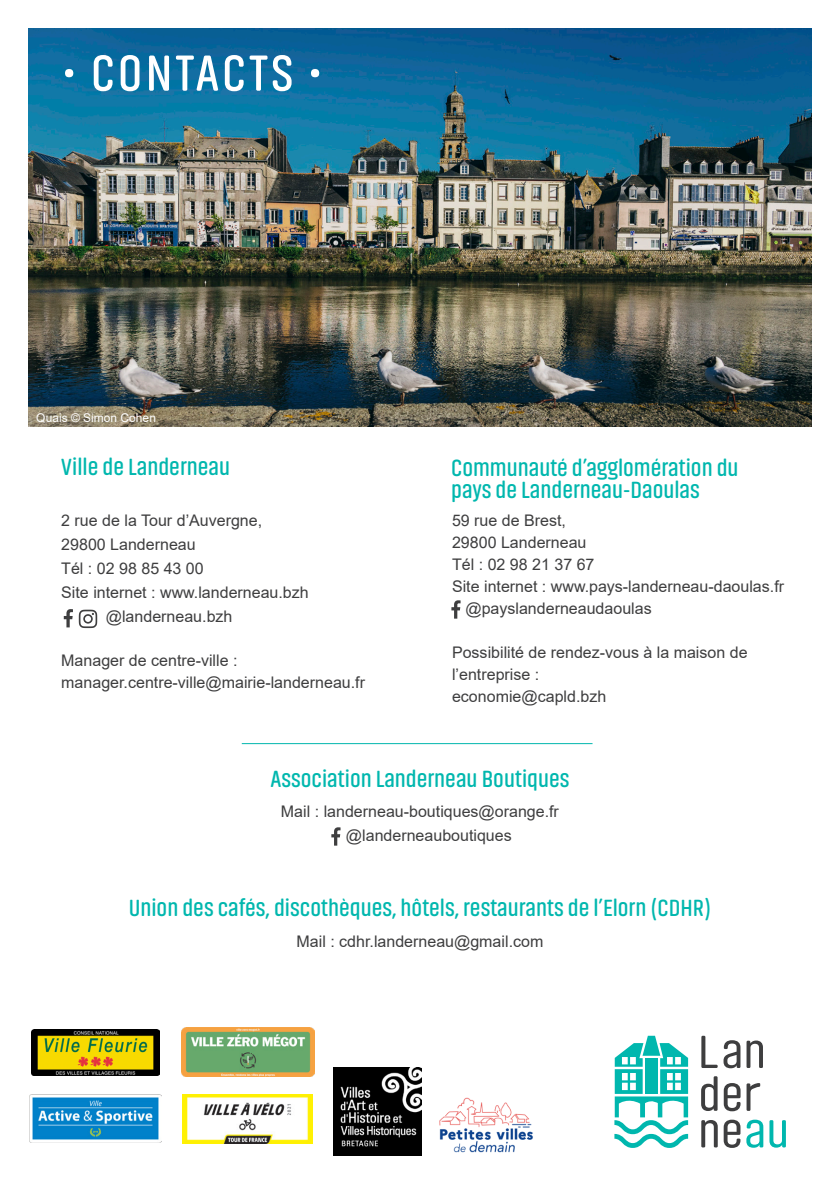
<style>
.page{position:relative;width:840px;height:1191px;background:#fff}
.page>*{position:absolute;margin:0;border:0;box-sizing:border-box;transform-origin:0 0}
.t1{font:600 52px "Akhand Soft";letter-spacing:.06em;color:#fff}
.t2{font:600 24px/22px "Akhand Soft";color:#00b7ae}
.t3{font:16px/22px "Arial";color:#3e3e3f}
.t4{font:12px "Arial";color:#fff}
</style>
<div class="page">
<img style="left:28px;top:28px;width:783px;height:399px">
<svg style="left:701px;top:1035px;width:61px;height:33px"></svg>
<svg style="left:701px;top:1076px;width:39px;height:35px"></svg>
<svg style="left:746px;top:1119px;width:39px;height:28px"></svg>
<svg style="left:701px;top:1119px;width:39px;height:29px"></svg>
<svg style="left:746px;top:1083px;width:13px;height:27px"></svg>
<svg style="left:614px;top:1035px;width:73px;height:113px"></svg>
<img style="left:32px;top:1029px;width:127px;height:47px">
<img style="left:439px;top:1097px;width:94px;height:56px">
<img style="left:30px;top:1094px;width:131px;height:49px">
<img style="left:182px;top:1094px;width:130px;height:49px">
<svg style="left:64px;top:609px;width:9px;height:18px"></svg>
<svg style="left:79px;top:609px;width:18px;height:19px"></svg>
<svg style="left:451px;top:600px;width:9px;height:18px"></svg>
<hr style="left:242px;top:743px;width:350px;height:1px;background:#00b7ae">
<svg style="left:331px;top:827px;width:9px;height:18px"></svg>
<img style="left:333px;top:1067px;width:88px;height:88px">
<img style="left:182px;top:1027px;width:132px;height:49px">
<p class="t1" style="left:62px;top:46px;width:261px">• CONTACTS •</p>
<p class="t4" style="left:36px;top:410px;width:121px">Quais © Simon Cohen</p>
<p class="t2" style="left:61px;top:456px;width:170px">Ville de Landerneau</p>
<p class="t3" style="left:61px;top:509px;width:202px">2 rue de la Tour d’Auvergne,</p>
<p class="t3" style="left:61px;top:533px;width:136px">29800 Landerneau</p>
<p class="t3" style="left:61px;top:557px;width:144px">Tél : 02 98 85 43 00</p>
<p class="t3" style="left:61px;top:581px;width:249px">Site internet : www.landerneau.bzh</p>
<p class="t3" style="left:106px;top:605px;width:128px">@landerneau.bzh</p>
<p class="t3" style="left:61px;top:649px;width:178px">Manager de centre-ville :</p>
<p class="t3" style="left:61px;top:671px;width:305px">manager.centre-ville@mairie-landerneau.fr</p>
<p class="t2" style="left:451px;top:457px;width:289px">Communauté d’agglomération du pays de Landerneau-Daoulas</p>
<p class="t3" style="left:452px;top:509px;width:115px">59 rue de Brest,</p>
<p class="t3" style="left:452px;top:531px;width:136px">29800 Landerneau</p>
<p class="t3" style="left:452px;top:553px;width:144px">Tél : 02 98 21 37 67</p>
<p class="t3" style="left:452px;top:575px;width:333px">Site internet : www.pays-landerneau-daoulas.fr</p>
<p class="t3" style="left:465px;top:597px;width:188px">@payslanderneaudaoulas</p>
<p class="t3" style="left:452px;top:641px;width:297px">Possibilité de rendez-vous à la maison de l’entreprise :</p>
<p class="t3" style="left:452px;top:685px;width:156px">economie@capld.bzh</p>
<p class="t2" style="left:270px;top:768px;width:300px">Association Landerneau Boutiques</p>
<p class="t3" style="left:281px;top:800px;width:279px">Mail : landerneau-boutiques@orange.fr</p>
<p class="t3" style="left:346px;top:824px;width:167px">@landerneauboutiques</p>
<p class="t2" style="left:129px;top:897px;width:583px">Union des cafés, discothèques, hôtels, restaurants de l’Elorn (CDHR)</p>
<p class="t3" style="left:296px;top:930px;width:248px">Mail : cdhr.landerneau@gmail.com</p>
</div>
